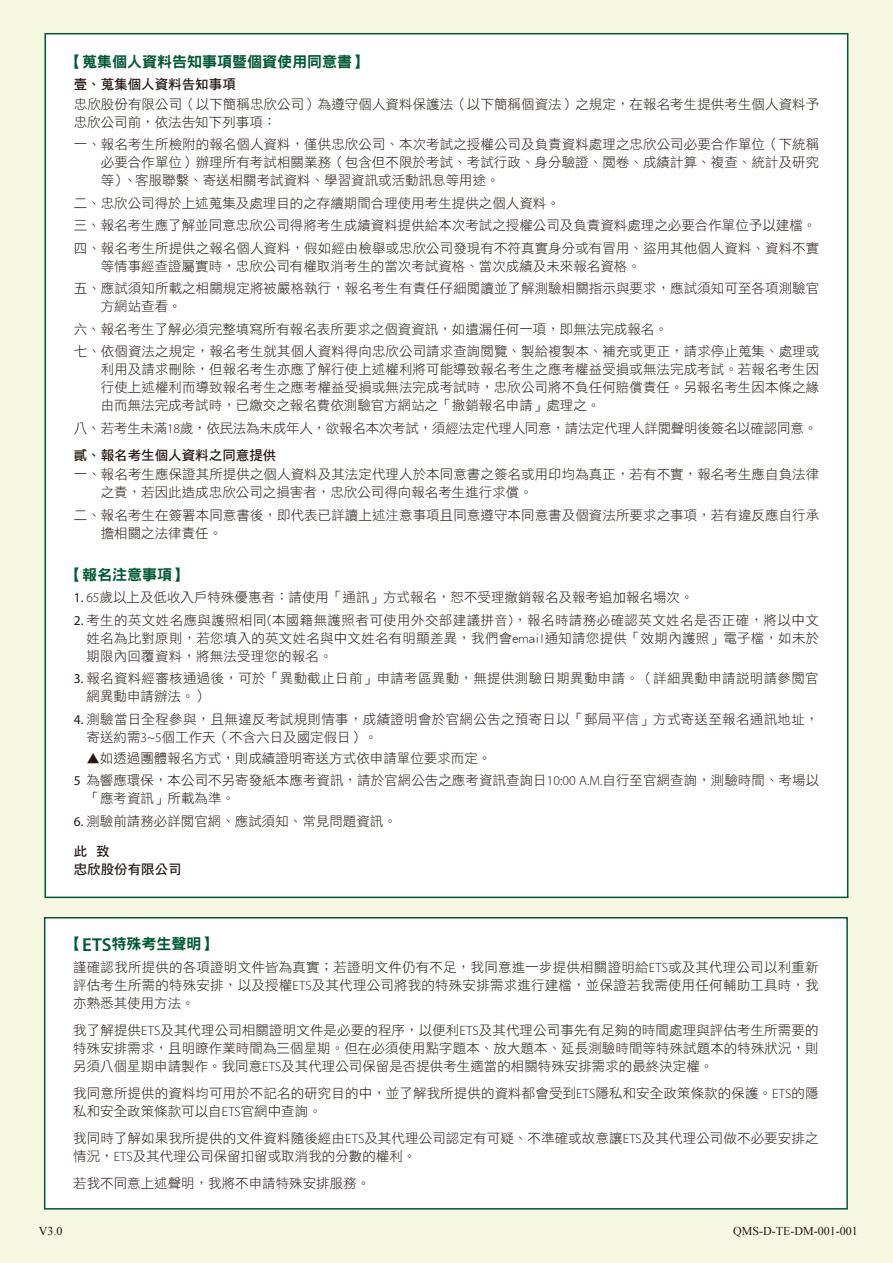
<style>
.page{position:relative;width:893px;height:1263px;background:#f6f8e1}
.page>*{position:absolute;margin:0;border:0;box-sizing:border-box;transform-origin:0 0}
.t1{font:15px "DF Hei Std W9";color:#005935}
.t2{font:13.5px/18px "DF Hei Std W3";letter-spacing:.005em;color:#231815}
.t3{font:13.5px/18px "DF Hei Std W3";letter-spacing:.025em;color:#231815}
.t4{font:13.5px "DF Hei Std W3";letter-spacing:-.015em;color:#231815}
.t5{font:13.5px/18px "DF Hei Std W7";color:#231815}
.t6{font:12px "Times New Roman";color:#231815}
.s1{font-family:"Myriad Pro";font-weight:300}
.s2{font-family:"Myriad Pro"}
.s3{font-family:"Myriad Pro";font-weight:600;font-size:18.75px}
</style>
<div class="page">
<div style="left:45px;top:33px;width:803px;height:865px;background:#fff;border:1px solid #005935"></div>
<div style="left:44px;top:917px;width:804px;height:292px;background:#fff;border:2px solid #005935"></div>
<p class="t1" style="left:67px;top:53px;width:302px">【蒐集個人資料告知事項暨個資使用同意書】</p>
<p class="t5" style="left:74px;top:75px;width:163px">壹、蒐集個人資料告知事項</p>
<p class="t2" style="left:74px;top:95px;width:747px">忠欣股份有限公司（以下簡稱忠欣公司）為遵守個人資料保護法（以下簡稱個資法）之規定，在報名考生提供考生個人資料予忠欣公司前，依法告知下列事項：</p>
<p class="t2" style="left:101px;top:135px;width:720px;text-align:justify;text-indent:-27px">一、報名考生所檢附的報名個人資料，僅供忠欣公司、本次考試之授權公司及負責資料處理之忠欣公司必要合作單位（下統稱必要合作單位）辦理所有考試相關業務（包含但不限於考試、考試行政、身分驗證、閱卷、成績計算、複查、統計及研究等）、客服聯繫、寄送相關考試資料、學習資訊或活動訊息等用途。</p>
<p class="t2" style="left:74px;top:191px;width:747px;line-height:22.5px">二、忠欣公司得於上述蒐集及處理目的之存續期間合理使用考生提供之個人資料。<br>三、報名考生應了解並同意忠欣公司得將考生成績資料提供給本次考試之授權公司及負責資料處理之必要合作單位予以建檔。四、報名考生所提供之報名個人資料，假如經由檢舉或忠欣公司發現有不符真實身分或有冒用、盜用其他個人資料、資料不實</p>
<p class="t2" style="left:74px;top:254px;width:747px;line-height:22.5px;text-indent:27px">等情事經查證屬實時，忠欣公司有權取消考生的當次考試資格、當次成績及未來報名資格。<br>五、應試須知所載之相關規定將被嚴格執行，報名考生有責任仔細閱讀並了解測驗相關指示與要求，應試須知可至各項測驗官</p>
<p class="t2" style="left:74px;top:295px;width:747px;line-height:22.5px;text-indent:27px">方網站查看。<br>六、報名考生了解必須完整填寫所有報名表所要求之個資資訊，如遺漏任何一項，即無法完成報名。<br>七、依個資法之規定，報名考生就其個人資料得向忠欣公司請求查詢閱覽、製給複製本、補充或更正，請求停止蒐集、處理或</p>
<p class="t2" style="left:101px;top:360px;width:720px;text-align:justify">利用及請求刪除，但報名考生亦應了解行使上述權利將可能導致報名考生之應考權益受損或無法完成考試。若報名考生因行使上述權利而導致報名考生之應考權益受損或無法完成考試時，忠欣公司將不負任何賠償責任。另報名考生因本條之緣由而無法完成考試時，已繳交之報名費依測驗官方網站之「撤銷報名申請」處理之。</p>
<p class="t4" style="left:74px;top:421px;width:745px">八、若考生未滿<span class="s1">18</span>歲，依民法為未成年人，欲報名本次考試，須經法定代理人同意，請法定代理人詳閱聲明後簽名以確認同意。</p>
<p class="t5" style="left:74px;top:446px;width:204px">貳、報名考生個人資料之同意提供</p>
<p class="t2" style="left:101px;top:465px;width:720px;text-indent:-27px">一、報名考生應保證其所提供之個人資料及其法定代理人於本同意書之簽名或用印均為真正，若有不實，報名考生應自負法律之責，若因此造成忠欣公司之損害者，忠欣公司得向報名考生進行求償。</p>
<p class="t2" style="left:101px;top:506px;width:720px;text-indent:-27px">二、報名考生在簽署本同意書後，即代表已詳讀上述注意事項且同意遵守本同意書及個資法所要求之事項，若有違反應自行承擔相關之法律責任。</p>
<p class="t1" style="left:67px;top:566px;width:121px">【報名注意事項】</p>
<p class="t2" style="left:74px;top:588px;width:621px"><span class="s2">1.</span> <span class="s1">65</span>歲以上及低收入戶特殊優惠者：請使用「通訊」方式報名，恕不受理撤銷報名及報考追加報名場次。</p>
<p class="t2" style="left:87px;top:611px;width:734px;text-align:justify;text-indent:-13px"><span class="s2">2.</span> 考生的英文姓名應與護照相同(本國籍無護照者可使用外交部建議拼音)，報名時請務必確認英文姓名是否正確，將以中文姓名為比對原則，若您填入的英文姓名與中文姓名有明顯差異，我們會email通知請您提供「效期內護照」電子檔，如未於期限內回覆資料，將無法受理您的報名。</p>
<p class="t3" style="left:87px;top:669px;width:734px;text-indent:-13px"><span class="s2">3.</span> 報名資料經審核通過後，可於「異動截止日前」申請考區異動，無提供測驗日期異動申請。（詳細異動申請說明請參閱官網異動申請辦法。）</p>
<p class="t3" style="left:87px;top:710px;width:734px;text-indent:-13px"><span class="s2">4.</span> 測驗當日全程參與，且無違反考試規則情事，成績證明會於官網公告之預寄日以「郵局平信」方式寄送至報名通訊地址，寄送約需<span class="s1">3~5</span>個工作天（不含六日及國定假日）。</p>
<p class="t2" style="left:74px;top:746px;width:747px;line-height:22.5px;text-indent:13px">▲如透過團體報名方式，則成績證明寄送方式依申請單位要求而定。<br><span class="s2">5</span> 為響應環保，本公司不另寄發紙本應考資訊，請於官網公告之應考資訊查詢日<span class="s1">10:00 A.M.</span>自行至官網查詢，測驗時間、考場以</p>
<p class="t2" style="left:87px;top:789px;width:150px">「應考資訊」所載為準。</p>
<p class="t2" style="left:74px;top:812px;width:325px"><span class="s2">6.</span> 測驗前請務必詳閱官網、應試須知、常見問題資訊。</p>
<p class="t5" style="left:74px;top:842px;width:110px">此 致<br>忠欣股份有限公司</p>
<p class="t1" style="left:67px;top:936px;width:151px">【<span class="s3">ETS</span>特殊考生聲明】</p>
<p class="t2" style="left:73px;top:958px;width:747px;text-align:justify">謹確認我所提供的各項證明文件皆為真實；若證明文件仍有不足，我同意進一步提供相關證明給<span class="s1">ETS</span>或及其代理公司以利重新評估考生所需的特殊安排，以及授權<span class="s1">ETS</span>及其代理公司將我的特殊安排需求進行建檔，並保證若我需使用任何輔助工具時，我亦熟悉其使用方法。</p>
<p class="t2" style="left:73px;top:1021px;width:747px;text-align:justify">我了解提供<span class="s1">ETS</span>及其代理公司相關證明文件是必要的程序，以便利<span class="s1">ETS</span>及其代理公司事先有足夠的時間處理與評估考生所需要的特殊安排需求，且明瞭作業時間為三個星期。但在必須使用點字題本、放大題本、延長測驗時間等特殊試題本的特殊狀況，則另須八個星期申請製作。我同意<span class="s1">ETS</span>及其代理公司保留是否提供考生適當的相關特殊安排需求的最終決定權。</p>
<p class="t2" style="left:73px;top:1084px;width:747px">我同意所提供的資料均可用於不記名的研究目的中，並了解我所提供的資料都會受到<span class="s1">ETS</span>隱私和安全政策條款的保護。<span class="s1">ETS</span>的隱私和安全政策條款可以自<span class="s1">ETS</span>官網中查詢。</p>
<p class="t2" style="left:73px;top:1129px;width:747px">我同時了解如果我所提供的文件資料隨後經由<span class="s1">ETS</span>及其代理公司認定有可疑、不準確或故意讓<span class="s1">ETS</span>及其代理公司做不必要安排之情況，<span class="s1">ETS</span>及其代理公司保留扣留或取消我的分數的權利。</p>
<p class="t2" style="left:73px;top:1174px;width:298px">若我不同意上述聲明，我將不申請特殊安排服務。</p>
<p class="t6" style="left:39px;top:1223px;width:25px">V3.0</p>
<p class="t6" style="left:733px;top:1223px;width:126px">QMS-D-TE-DM-001-001</p>
</div>
